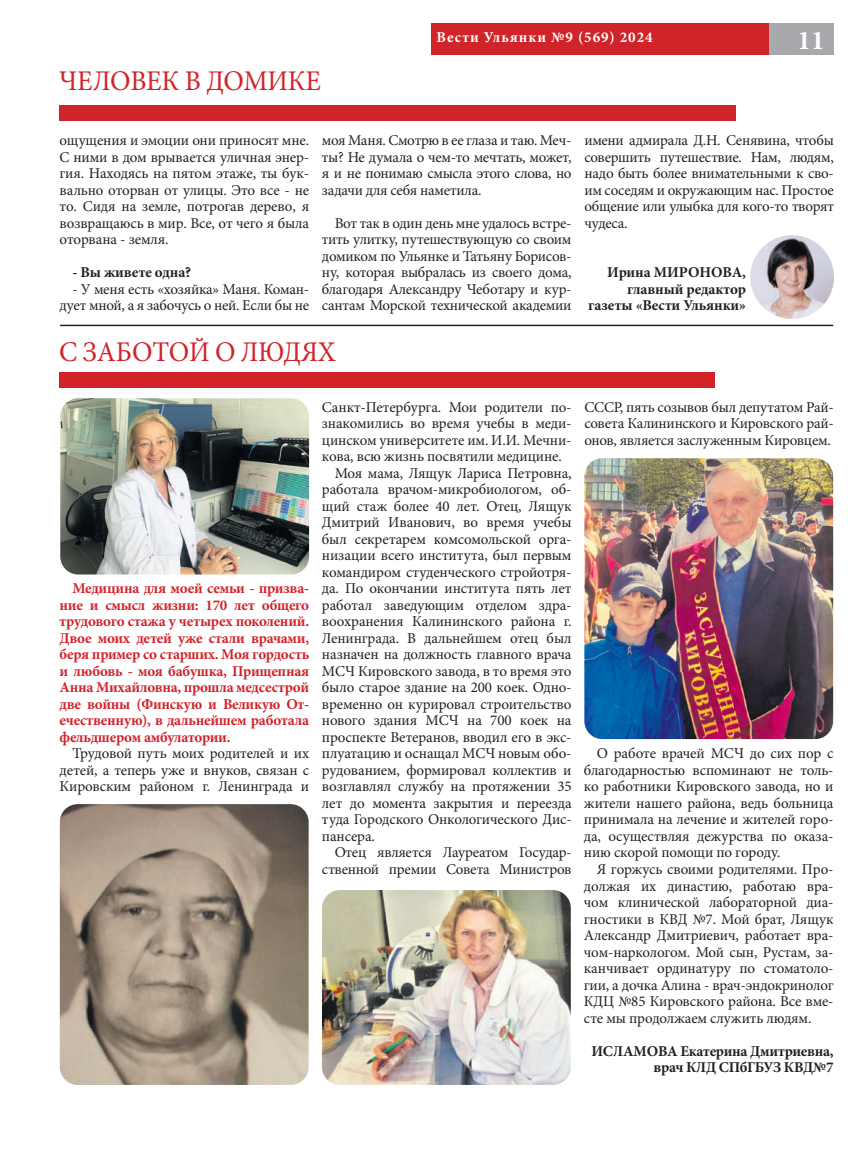
<style>
.page{position:relative;width:851px;height:1170px;background:#fff}
.page>*{position:absolute;margin:0;border:0;box-sizing:border-box;transform-origin:0 0}
.t1{font:28.5px "Minion Pro";letter-spacing:-.01em;color:#d1232a;scale:.96 1}
.t2{font:700 27px "Minion Pro";color:#fff}
.t3{font:15px/16.5px "Minion Pro";letter-spacing:-.01em;color:#231f20;text-align:justify}
.t4{font:700 15px/16.5px "Minion Pro";letter-spacing:-.02em;color:#d1232a;text-align:justify}
.t5{font:700 15px/16.5px "Minion Pro";letter-spacing:-.01em;color:#231f20;text-align:right}
.t6{font:700 15px "Minion Pro";letter-spacing:.06em;color:#fff}
</style>
<div class="page">
<div style="left:431px;top:23px;width:339px;height:32px;background:#d1232a"></div>
<div style="left:769px;top:23px;width:64px;height:32px;background:#a8a9ad"></div>
<div style="left:59px;top:372px;width:655px;height:16px;background:#d1232a"></div>
<hr style="left:60px;top:324px;width:773px;height:2px;background:#231f20">
<img style="left:60px;top:804px;width:248px;height:280px;border-radius:18px">
<img style="left:584px;top:458px;width:249px;height:281px;border-radius:18px">
<img style="left:60px;top:398px;width:249px;height:176px;border-radius:18px">
<div style="left:59px;top:105px;width:676px;height:16px;background:#d1232a"></div>
<img style="left:750px;top:235px;width:83px;height:84px;border-radius:50%">
<img style="left:322px;top:890px;width:248px;height:194px;border-radius:18px">
<h1 class="t1" style="left:59px;top:69px;width:274px">ЧЕЛОВЕК В ДОМИКЕ</h1>
<p class="t6" style="left:436px;top:31px;width:217px">Вести Ульянки №9 (569) 2024</p>
<h2 class="t2" style="left:797px;top:30px;width:28px">11</h2>
<p class="t3" style="left:60px;top:133px;width:251px">ощущения и эмоции они приносят мне.<br>С ними в дом врывается уличная энер&shy;гия. Находясь на пятом этаже, ты бук&shy;вально оторван от улицы. Это все - не то. Сидя на земле, потрогав дерево, я возвращаюсь в мир. Все, от чего я была оторвана - земля.</p>
<p class="t5" style="left:72px;top:265px;width:120px">- Вы живете одна?</p>
<p class="t3" style="left:60px;top:282px;width:251px;text-align:right">- У меня есть «хозяйка» Маня. Коман&shy;дует мной, а я забочусь о ней. Если бы не</p>
<p class="t3" style="left:322px;top:133px;width:251px">моя Маня. Смотрю в ее глаза и таю. Меч&shy;ты? Не думала о чем-то мечтать, может, я и не понимаю смысла этого слова, но задачи для себя наметила.</p>
<p class="t3" style="left:322px;top:216px;width:251px;text-indent:13px">Вот так в один день мне удалось встре&shy;тить улитку, путешествующую со своим домиком по Ульянке и Татьяну Борисов&shy;ну, которая выбралась из своего дома, благодаря Александру Чеботару и кур&shy;сантам Морской технической академии</p>
<h1 class="t1" style="left:59px;top:340px;width:289px">С ЗАБОТОЙ О ЛЮДЯХ</h1>
<p class="t3" style="left:584px;top:133px;width:251px">имени адмирала Д.Н. Сенявина, чтобы совершить путешествие. Нам, людям, надо быть более внимательными к сво&shy;им соседям и окружающим нас. Простое общение или улыбка для кого-то творят чудеса.</p>
<p class="t5" style="left:588px;top:265px;width:159px">Ирина МИРОНОВА, главный редактор газеты «Вести Ульянки»</p>
<p class="t4" style="left:60px;top:581px;width:251px;text-indent:13px">Медицина для моей семьи - призва&shy;ние и смысл жизни: 170 лет общего трудового стажа у четырех поколений.<br>Двое моих детей уже стали врачами, беря пример со старших. Моя гордость и любовь - моя бабушка, Прищепная Анна Михайловна, прошла медсестрой две войны (Финскую и Великую От&shy;ечественную), в дальнейшем работала фельдшером амбулатории.</p>
<p class="t3" style="left:60px;top:746px;width:251px;text-indent:13px">Трудовой путь моих родителей и их детей, а теперь уже и внуков, связан с Кировским районом г. Ленинграда и</p>
<p class="t3" style="left:322px;top:399px;width:251px">Санкт-Петербурга. Мои родители по-</p>
<p class="t3" style="left:322px;top:416px;width:251px">знакомились во время учебы в меди-</p>
<p class="t3" style="left:322px;top:432px;width:251px">цинском университете им. И.И. Мечни-</p>
<p class="t3" style="left:322px;top:449px;width:241px">кова, всю жизнь посвятили медицине.</p>
<p class="t3" style="left:334px;top:465px;width:238px">Моя мама, Лящук Лариса Петровна,</p>
<p class="t3" style="left:322px;top:482px;width:251px">работала врачом-микробиологом, об-</p>
<p class="t3" style="left:322px;top:498px;width:251px">щий стаж более 40 лет. Отец, Лящук</p>
<p class="t3" style="left:322px;top:515px;width:251px">Дмитрий Иванович, во время учебы</p>
<p class="t3" style="left:322px;top:531px;width:251px">был секретарем комсомольской орга-</p>
<p class="t3" style="left:322px;top:548px;width:251px">низации всего института, был первым</p>
<p class="t3" style="left:322px;top:564px;width:251px">командиром студенческого стройотря-</p>
<p class="t3" style="left:322px;top:581px;width:251px">да. По окончании института пять лет</p>
<p class="t3" style="left:322px;top:597px;width:251px">работал заведующим отделом здра-</p>
<p class="t3" style="left:322px;top:614px;width:251px">воохранения Калининского района г.</p>
<p class="t3" style="left:322px;top:630px;width:251px">Ленинграда. В дальнейшем отец был</p>
<p class="t3" style="left:322px;top:647px;width:251px">назначен на должность главного врача</p>
<p class="t3" style="left:322px;top:663px;width:251px">МСЧ Кировского завода, в то время это</p>
<p class="t3" style="left:322px;top:680px;width:251px">было старое здание на 200 коек. Одно-</p>
<p class="t3" style="left:322px;top:696px;width:251px">временно он курировал строительство</p>
<p class="t3" style="left:322px;top:713px;width:251px">нового здания МСЧ на 700 коек на</p>
<p class="t3" style="left:322px;top:729px;width:251px">проспекте Ветеранов, вводил его в экс-</p>
<p class="t3" style="left:322px;top:746px;width:251px">плуатацию и оснащал МСЧ новым обо-</p>
<p class="t3" style="left:322px;top:762px;width:251px">рудованием, формировал коллектив и</p>
<p class="t3" style="left:322px;top:779px;width:251px">возглавлял службу на протяжении 35</p>
<p class="t3" style="left:322px;top:795px;width:251px">лет до момента закрытия и переезда</p>
<p class="t3" style="left:322px;top:812px;width:251px">туда Городского Онкологического Дис-</p>
<p class="t3" style="left:322px;top:828px;width:54px">пансера.</p>
<p class="t3" style="left:334px;top:845px;width:238px">Отец является Лауреатом Государ-</p>
<p class="t3" style="left:322px;top:861px;width:251px">ственной премии Совета Министров</p>
<p class="t3" style="left:584px;top:399px;width:251px">СССР, пять созывов был депутатом Рай&shy;совета Калининского и Кировского рай&shy;онов, является заслуженным Кировцем.</p>
<p class="t3" style="left:584px;top:746px;width:251px;text-indent:13px">О работе врачей МСЧ до сих пор с благодарностью вспоминают не толь&shy;ко работники Кировского завода, но и жители нашего района, ведь больница принимала на лечение и жителей горо&shy;да, осуществляя дежурства по оказа&shy;нию скорой помощи по городу.</p>
<p class="t3" style="left:584px;top:862px;width:251px;text-indent:13px">Я горжусь своими родителями. Про&shy;должая их династию, работаю вра&shy;чом клинической лабораторной диа&shy;гностики в КВД №7. Мой брат, Лящук Александр Дмитриевич, работает вра&shy;чом-наркологом. Мой сын, Рустам, за&shy;канчивает ординатуру по стоматоло&shy;гии, а дочка Алина - врач-эндокринолог КДЦ №85 Кировского района. Все вме&shy;сте мы продолжаем служить людям.</p>
<p class="t5" style="left:591px;top:1043px;width:244px">ИСЛАМОВА Екатерина Дмитриевна, врач КЛД СПбГБУЗ КВД№7</p>
</div>
